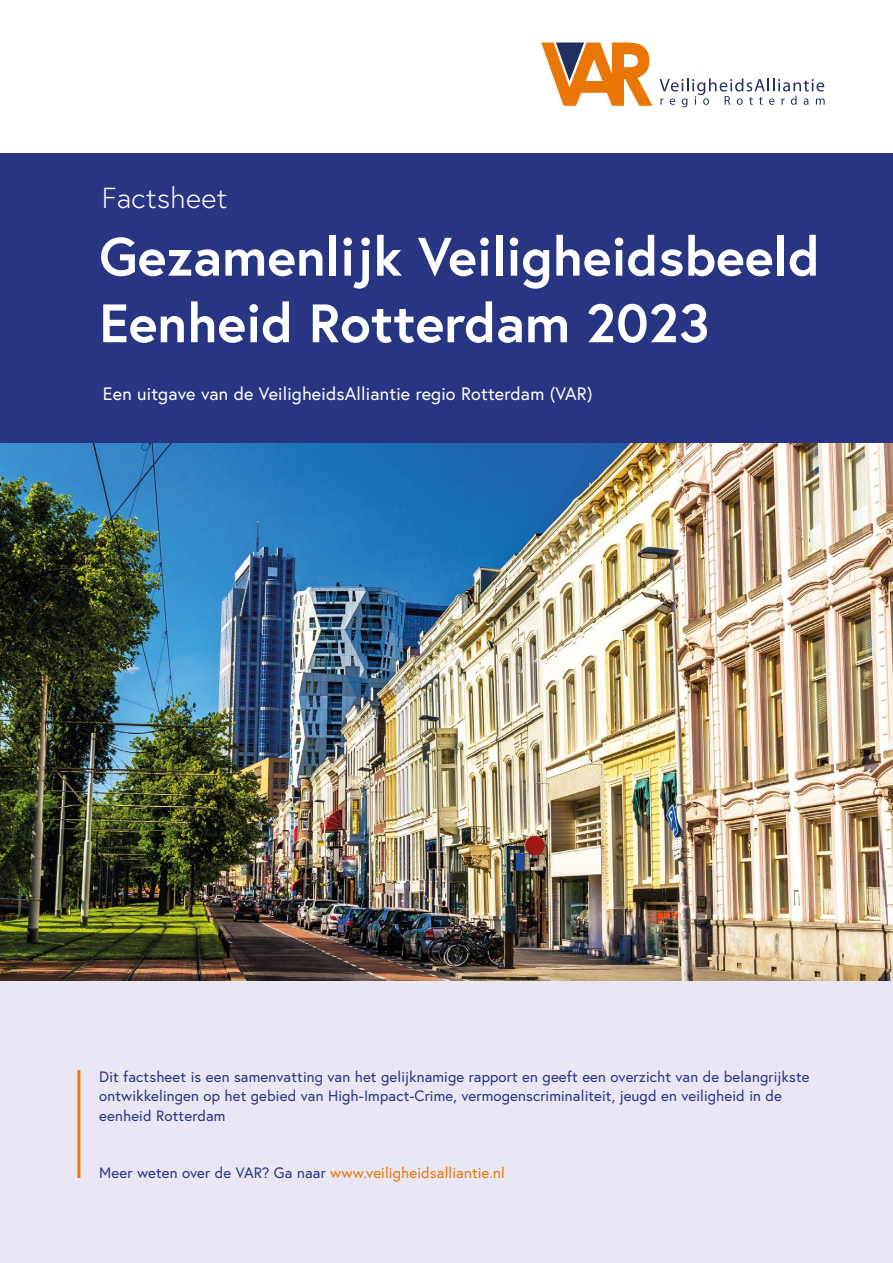
<style>
.page{position:relative;width:893px;height:1263px;background:#fff}
.page>*{position:absolute;margin:0;border:0;box-sizing:border-box;transform-origin:0 0}
.t1{font:700 54px/66.6px "Europa";color:#fff}
.t2{font:300 28.95px "Europa";letter-spacing:.01em;color:#fff}
.t3{font:18px "Europa";letter-spacing:.01em;color:#fff}
.t4{font:15px/19.5px "Europa";letter-spacing:.01em;color:#283583}
.t5{font:15px "Europa";letter-spacing:.01em;color:#ea7605}
.s1{color:#283583}
</style>
<div class="page">
<img style="left:0;top:443px;width:893px;height:538px">
<div style="left:0;top:981px;width:893px;height:282px;background:#e9e7f4"></div>
<svg style="left:660px;top:78px;width:165px;height:29px"></svg>
<svg style="left:541px;top:43px;width:111px;height:63px"></svg>
<div style="left:0;top:153px;width:893px;height:290px;background:#283583"></div>
<hr style="left:77px;top:1070px;width:3px;height:108px;background:#ea7605">
<h2 class="t2" style="left:102px;top:179px;width:127px">Factsheet</h2>
<h1 class="t1" style="left:99px;top:222px;width:722px">Gezamenlijk Veiligheidsbeeld<br>Eenheid Rotterdam 2023</h1>
<p class="t3" style="left:103px;top:382px;width:491px">Een uitgave van de VeiligheidsAlliantie regio Rotterdam (VAR)</p>
<p class="t4" style="left:99px;top:1067px;width:712px">Dit factsheet is een samenvatting van het gelijknamige rapport en geeft een overzicht van de belangrijkste ontwikkelingen op het gebied van High-Impact-Crime, vermogenscriminaliteit, jeugd en veiligheid in de eenheid Rotterdam</p>
<p class="t5" style="left:99px;top:1163px;width:407px"><span class="s1">Meer weten over de VAR? Ga naar</span> www.veiligheidsalliantie.nl</p>
</div>
